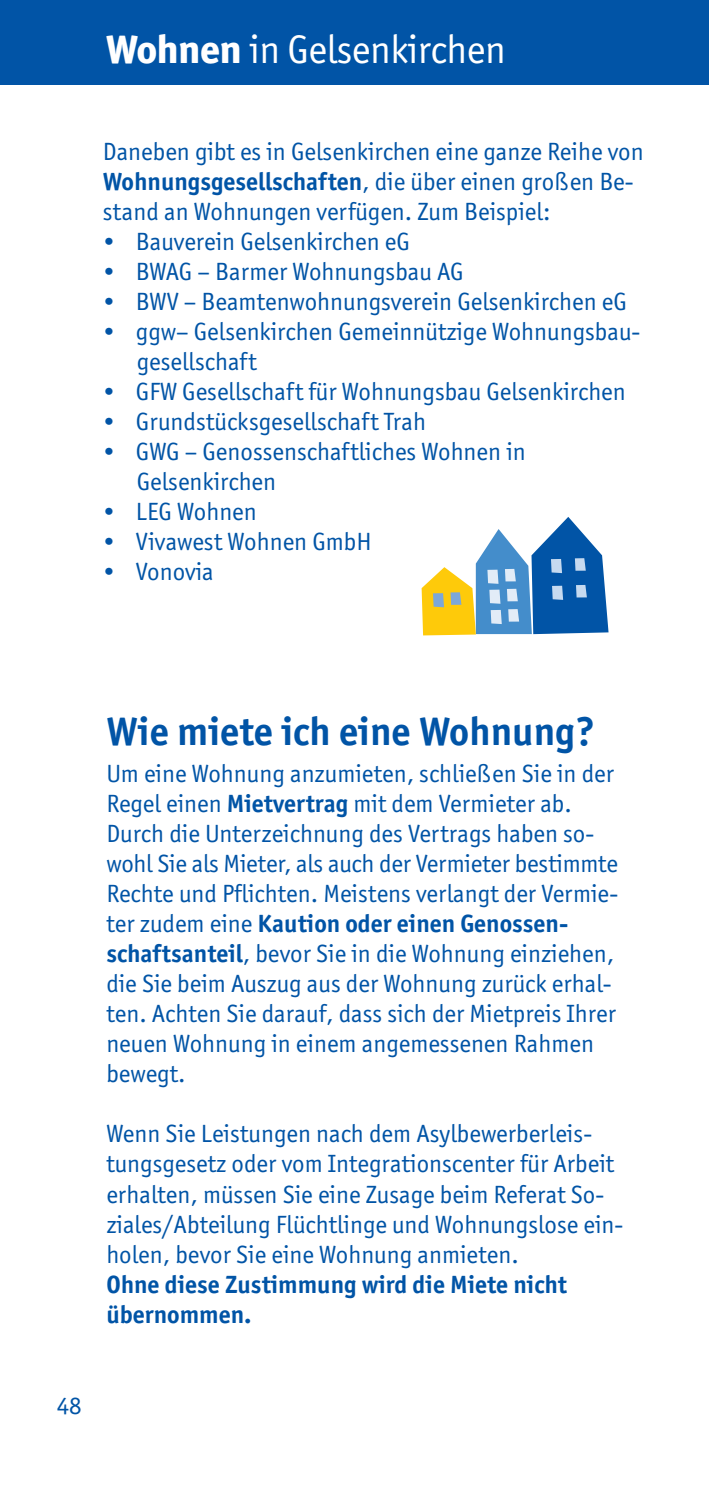
<style>
.page{position:relative;width:709px;height:1489px;background:#fff}
.page>*{position:absolute;margin:0;border:0;box-sizing:border-box;transform-origin:0 0}
.t1{font:700 40px "Officina Sans ITC Std";color:#0154a6}
.t2{font:40px "Officina Sans ITC Std";letter-spacing:-.01em;color:#fff}
.t3{font:25px/30px "Officina Sans ITC Std";color:#0154a6}
.t4{font:700 25px/30px "Officina Sans ITC Std";color:#0154a6}
.s1{font-weight:800}
.s2{font-weight:700}
</style>
<div class="page">
<div style="left:0;top:0;width:709px;height:85px;background:#0154a6"></div>
<svg style="left:421px;top:517px;width:187px;height:118px"></svg>
<h1 class="t2" style="left:106px;top:36px;width:401px"><span class="s1">Wohnen</span> in Gelsenkirchen</h1>
<p class="t3" style="left:103px;top:139px;width:542px">Daneben gibt es in Gelsenkirchen eine ganze Reihe von<br><span class="s2">Wohnungsgesellschaften</span>, die über einen großen Be&shy;stand an Wohnungen verfügen. Zum Beispiel:</p>
<p class="t3" style="left:103px;top:229px;width:308px">• Bauverein Gelsenkirchen eG</p>
<p class="t3" style="left:103px;top:259px;width:362px">• BWAG – Barmer Wohnungsbau AG</p>
<p class="t3" style="left:103px;top:289px;width:525px">• BWV – Beamtenwohnungsverein Gelsenkirchen eG</p>
<p class="t3" style="left:137px;top:319px;width:505px;text-indent:-34px">• ggw– Gelsenkirchen Gemeinnützige Wohnungsbau&shy;gesellschaft</p>
<p class="t3" style="left:103px;top:379px;width:524px">• GFW Gesellschaft für Wohnungsbau Gelsenkirchen</p>
<p class="t3" style="left:103px;top:409px;width:325px">• Grundstücksgesellschaft Trah</p>
<p class="t3" style="left:137px;top:439px;width:390px;text-indent:-34px">• GWG – Genossenschaftliches Wohnen in<br>Gelsenkirchen</p>
<p class="t3" style="left:103px;top:499px;width:156px">• LEG Wohnen</p>
<p class="t3" style="left:103px;top:529px;width:270px">• Vivawest Wohnen GmbH</p>
<p class="t3" style="left:103px;top:559px;width:113px">• Vonovia</p>
<h1 class="t1" style="left:106px;top:717px;width:490px">Wie miete ich eine Wohnung?</h1>
<p class="t3" style="left:106px;top:761px;width:513px">Um eine Wohnung anzumieten, schließen Sie in der Regel einen <span class="s2">Mietvertrag</span> mit dem Vermieter ab.<br>Durch die Unterzeichnung des Vertrags haben so&shy;wohl Sie als Mieter, als auch der Vermieter bestimmte Rechte und Pflichten. Meistens verlangt der Vermie&shy;ter zudem eine <span class="s2">Kaution oder einen Genossen&shy;schaftsanteil</span>, bevor Sie in die Wohnung einziehen, die Sie beim Auszug aus der Wohnung zurück erhal&shy;ten. Achten Sie darauf, dass sich der Mietpreis Ihrer neuen Wohnung in einem angemessenen Rahmen bewegt.</p>
<p class="t3" style="left:106px;top:1121px;width:518px">Wenn Sie Leistungen nach dem Asylbewerberleis&shy;tungsgesetz oder vom Integrationscenter für Arbeit erhalten, müssen Sie eine Zusage beim Referat So&shy;ziales/Abteilung Flüchtlinge und Wohnungslose ein&shy;holen, bevor Sie eine Wohnung anmieten.</p>
<p class="t4" style="left:106px;top:1271px;width:462px">Ohne diese Zustimmung wird die Miete nicht übernommen.</p>
<p class="t3" style="left:57px;top:1392px;width:27px">48</p>
</div>
